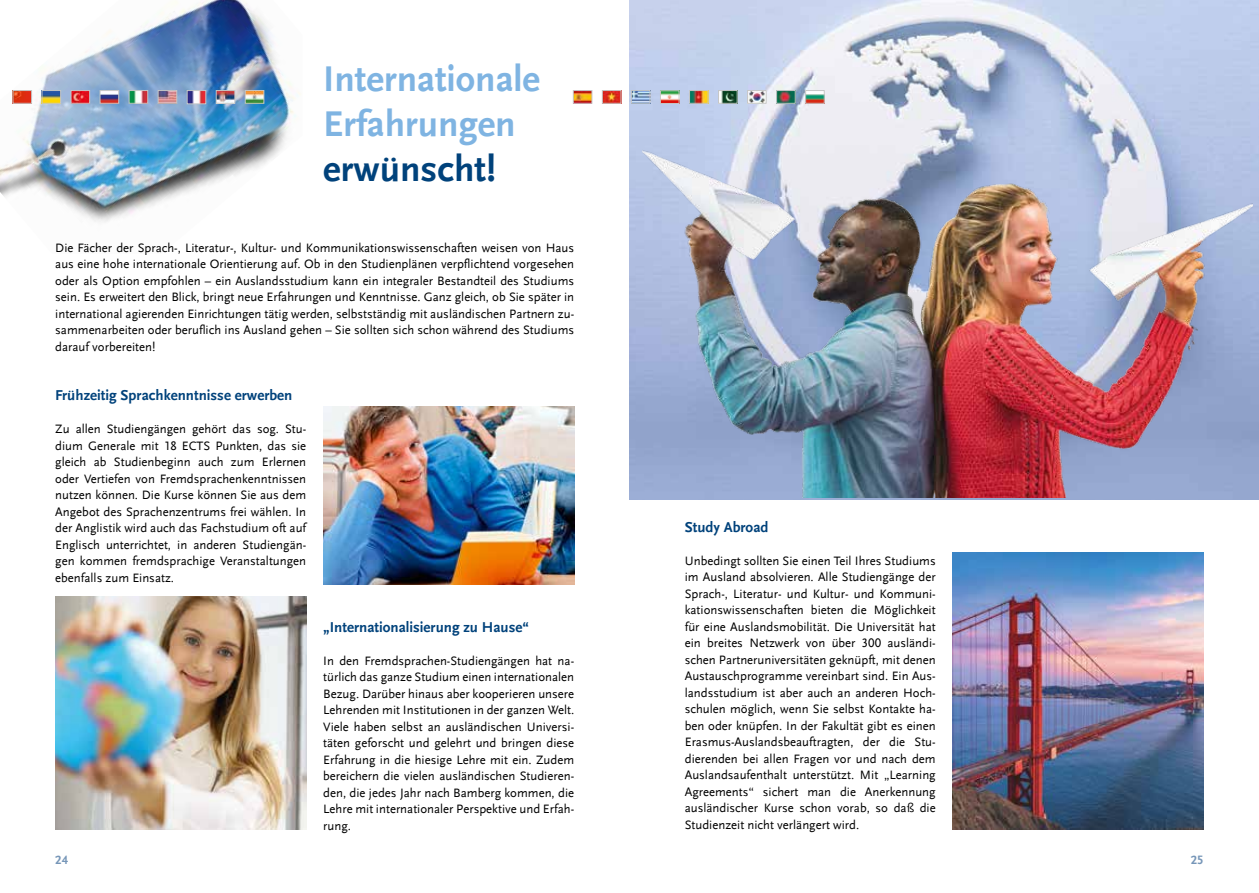
<style>
.page{position:relative;width:1259px;height:893px;background:#fff}
.page>*{position:absolute;margin:0;border:0;box-sizing:border-box;transform-origin:0 0}
.t1{font:700 37.5px/45px "UB Scala Sans";color:#7fb4e2}
.t2{font:700 37.5px "UB Scala Sans";color:#00427b}
.t3{font:700 15px "UB Scala Sans";color:#00427b}
.t4{font:12.75px/16.5px "UB Scala Sans";color:#000;text-align:justify}
.t5{font:700 12.75px "UB Scala Sans";color:#7696b8}
</style>
<div class="page">
<img style="left:0;top:0;width:301px;height:222px">
<img style="left:629px;top:0;width:630px;height:500px">
<img style="left:952px;top:553px;width:251px;height:276px">
<img style="left:55px;top:596px;width:251px;height:233px">
<img style="left:642px;top:145px;width:610px;height:352px">
<img style="left:323px;top:406px;width:251px;height:179px">
<img style="left:575px;top:92px;width:15px;height:9px">
<div style="left:573px;top:90px;width:19px;height:13px;border:1px solid #c5c6c6"></div>
<img style="left:604px;top:92px;width:15px;height:9px">
<div style="left:602px;top:90px;width:19px;height:13px;border:1px solid #c5c6c6"></div>
<img style="left:633px;top:92px;width:15px;height:9px">
<div style="left:631px;top:90px;width:19px;height:13px;border:1px solid #c5c6c6"></div>
<img style="left:662px;top:93px;width:15px;height:9px">
<div style="left:660px;top:91px;width:19px;height:13px;border:1px solid #c5c6c6"></div>
<img style="left:691px;top:92px;width:15px;height:9px">
<div style="left:689px;top:90px;width:19px;height:13px;border:1px solid #c5c6c6"></div>
<img style="left:720px;top:92px;width:15px;height:9px">
<div style="left:718px;top:90px;width:19px;height:13px;border:1px solid #c5c6c6"></div>
<img style="left:749px;top:92px;width:15px;height:9px">
<div style="left:747px;top:90px;width:19px;height:13px;border:1px solid #c5c6c6"></div>
<img style="left:778px;top:92px;width:15px;height:9px">
<div style="left:776px;top:90px;width:19px;height:13px;border:1px solid #c5c6c6"></div>
<img style="left:807px;top:92px;width:15px;height:9px">
<div style="left:805px;top:90px;width:19px;height:13px;border:1px solid #c5c6c6"></div>
<img style="left:131px;top:92px;width:15px;height:9px">
<div style="left:129px;top:90px;width:19px;height:13px;border:1px solid #c5c6c6"></div>
<img style="left:160px;top:92px;width:15px;height:9px">
<div style="left:158px;top:90px;width:19px;height:13px;border:1px solid #c5c6c6"></div>
<img style="left:73px;top:92px;width:15px;height:9px">
<div style="left:71px;top:90px;width:19px;height:13px;border:1px solid #c5c6c6"></div>
<img style="left:102px;top:92px;width:15px;height:9px">
<div style="left:100px;top:90px;width:19px;height:13px;border:1px solid #c5c6c6"></div>
<img style="left:15px;top:92px;width:15px;height:9px">
<div style="left:13px;top:90px;width:19px;height:13px;border:1px solid #c5c6c6"></div>
<img style="left:189px;top:92px;width:15px;height:10px">
<div style="left:187px;top:90px;width:19px;height:14px;border:1px solid #c5c6c6"></div>
<img style="left:247px;top:92px;width:15px;height:9px">
<div style="left:245px;top:90px;width:19px;height:13px;border:1px solid #c5c6c6"></div>
<img style="left:218px;top:92px;width:15px;height:9px">
<div style="left:216px;top:90px;width:19px;height:13px;border:1px solid #c5c6c6"></div>
<img style="left:44px;top:92px;width:15px;height:9px">
<div style="left:42px;top:90px;width:19px;height:13px;border:1px solid #c5c6c6"></div>
<h1 class="t1" style="left:323px;top:57px;width:218px">Internationale<br>Erfahrungen</h1>
<h1 class="t2" style="left:323px;top:147px;width:174px">erwünscht!</h1>
<p class="t4" style="left:55px;top:239px;width:520px">Die Fächer der Sprach-, Literatur-, Kultur- und Kommunikationswissenschaften weisen von Haus aus eine hohe internationale Orientierung auf. Ob in den Studienplänen verpflichtend vorgesehen oder als Option empfohlen – ein Auslandsstudium kann ein integraler Bestandteil des Studiums sein. Es erweitert den Blick, bringt neue Erfahrungen und Kenntnisse. Ganz gleich, ob Sie später in international agierenden Einrichtungen tätig werden, selbstständig mit ausländischen Partnern zu&shy;sammenarbeiten oder beruflich ins Ausland gehen – Sie sollten sich schon während des Studiums darauf vorbereiten!</p>
<p class="t3" style="left:55px;top:386px;width:239px">Frühzeitig Sprachkenntnisse erwerben</p>
<p class="t4" style="left:55px;top:421px;width:252px">Zu allen Studiengängen gehört das sog. Stu&shy;dium Generale mit 18 ECTS Punkten, das sie gleich ab Studienbeginn auch zum Erlernen oder Vertiefen von Fremdsprachenkenntnissen nutzen können. Die Kurse können Sie aus dem Angebot des Sprachenzentrums frei wählen. In der Anglistik wird auch das Fachstudium oft auf Englisch unterrichtet, in anderen Studiengän&shy;gen kommen fremdsprachige Veranstaltungen ebenfalls zum Einsatz.</p>
<p class="t3" style="left:323px;top:618px;width:207px">„Internationalisierung zu Hause“</p>
<p class="t4" style="left:323px;top:652px;width:252px">In den Fremdsprachen-Studiengängen hat na&shy;türlich das ganze Studium einen internationalen Bezug. Darüber hinaus aber kooperieren unsere Lehrenden mit Institutionen in der ganzen Welt.<br>Viele haben selbst an ausländischen Universi&shy;täten geforscht und gelehrt und bringen diese Erfahrung in die hiesige Lehre mit ein. Zudem bereichern die vielen ausländischen Studieren&shy;den, die jedes Jahr nach Bamberg kommen, die Lehre mit internationaler Perspektive und Erfah&shy;rung.</p>
<p class="t3" style="left:685px;top:518px;width:85px">Study Abroad</p>
<p class="t4" style="left:685px;top:552px;width:252px">Unbedingt sollten Sie einen Teil Ihres Studiums im Ausland absolvieren. Alle Studiengänge der Sprach-, Literatur- und Kultur- und Kommuni&shy;kationswissenschaften bieten die Möglichkeit für eine Auslandsmobilität. Die Universität hat ein breites Netzwerk von über 300 ausländi&shy;schen Partneruniversitäten geknüpft, mit denen Austauschprogramme vereinbart sind. Ein Aus&shy;landsstudium ist aber auch an anderen Hoch&shy;schulen möglich, wenn Sie selbst Kontakte ha&shy;ben oder knüpfen. In der Fakultät gibt es einen Erasmus-Auslandsbeauftragten, der die Stu&shy;dierenden bei allen Fragen vor und nach dem Auslandsaufenthalt unterstützt. Mit „Learning Agreements“ sichert man die Anerkennung ausländischer Kurse schon vorab, so daß die Studienzeit nicht verlängert wird.</p>
<p class="t5" style="left:55px;top:852px;width:14px">24</p>
<p class="t5" style="left:1191px;top:852px;width:14px">25</p>
</div>
